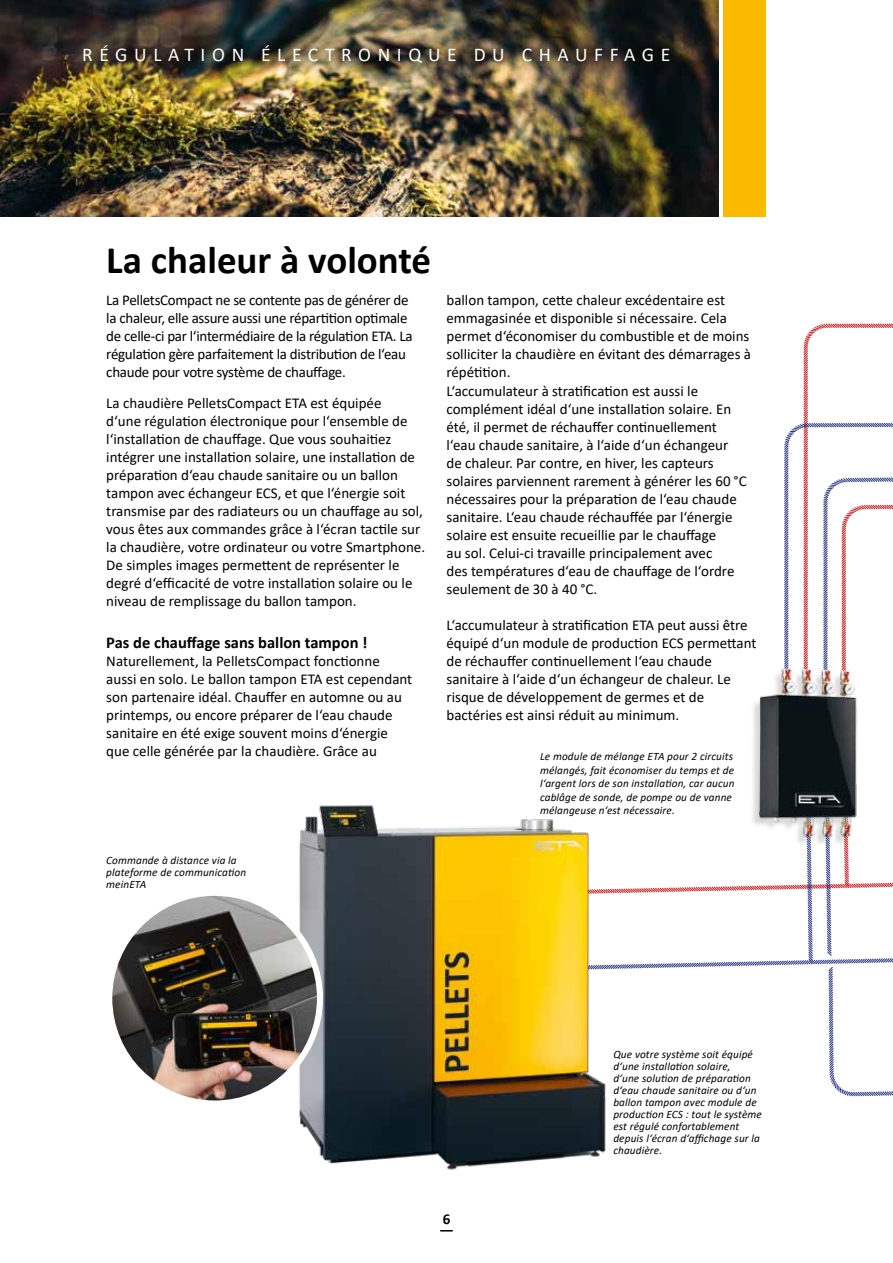
<style>
.page{position:relative;width:893px;height:1263px;background:#fff}
.page>*{position:absolute;margin:0;border:0;box-sizing:border-box;transform-origin:0 0}
.t1{font:700 39px "Calibri";color:#000}
.t2{font:19.5px "Calibri";letter-spacing:.34em;color:#fff}
.t3{font:700 16.5px "Calibri";color:#000}
.t4{font:15px/18px "Calibri";color:#000}
.t5{font:15px/18px "Calibri";letter-spacing:-.02em;color:#000}
.t6{font:700 15px "Calibri";color:#000}
.t7{font:italic 11.25px/12px "Calibri";letter-spacing:.01em;color:#000}
</style>
<div class="page">
<img style="left:0;top:0;width:719px;height:216px">
<div style="left:723px;top:0;width:42px;height:216px;background:#fbb900"></div>
<svg style="left:784px;top:323px;width:109px;height:336px"></svg>
<svg style="left:614px;top:853px;width:279px;height:244px"></svg>
<img style="left:752px;top:659px;width:106px;height:194px">
<div style="left:68px;top:30px;width:616px;height:47px;background:#150900;opacity:.85"></div>
<img style="left:299px;top:805px;width:315px;height:365px">
<img style="left:113px;top:893px;width:207px;height:209px">
<div style="left:106px;top:890px;width:217px;height:216px;border:6px solid #fff;border-radius:50%"></div>
<h2 class="t2" style="left:82px;top:41px;width:590px">RÉGULATION ÉLECTRONIQUE DU CHAUFFAGE</h2>
<h1 class="t1" style="left:106px;top:232px;width:326px">La chaleur à volonté</h1>
<p class="t5" style="left:106px;top:291px;width:308px">La PelletsCompact ne se contente pas de générer de la chaleur, elle assure aussi une répartition optimale de celle-ci par l‘intermédiaire de la régulation ETA. La régulation gère parfaitement la distribution de l‘eau chaude pour votre système de chauffage.</p>
<p class="t4" style="left:106px;top:394px;width:320px">La chaudière PelletsCompact ETA est équipée<br>d‘une régulation électronique pour l‘ensemble de l‘installation de chauffage. Que vous souhaitiez intégrer une installation solaire, une installation de préparation d‘eau chaude sanitaire ou un ballon tampon avec échangeur ECS, et que l‘énergie soit transmise par des radiateurs ou un chauffage au sol, vous êtes aux commandes grâce à l‘écran tactile sur la chaudière, votre ordinateur ou votre Smartphone.<br>De simples images permettent de représenter le degré d‘efficacité de votre installation solaire ou le niveau de remplissage du ballon tampon.</p>
<p class="t3" style="left:106px;top:631px;width:263px">Pas de chauffage sans ballon tampon !</p>
<p class="t4" style="left:106px;top:652px;width:308px">Naturellement, la PelletsCompact fonctionne aussi en solo. Le ballon tampon ETA est cependant son partenaire idéal. Chauffer en automne ou au printemps, ou encore préparer de l‘eau chaude sanitaire en été exige souvent moins d‘énergie que celle générée par la chaudière. Grâce au</p>
<p class="t7" style="left:106px;top:854px;width:141px">Commande à distance via la plateforme de communication meinETA</p>
<p class="t4" style="left:446px;top:291px;width:306px">ballon tampon, cette chaleur excédentaire est emmagasinée et disponible si nécessaire. Cela permet d‘économiser du combustible et de moins solliciter la chaudière en évitant des démarrages à répétition.<br>L‘accumulateur à stratification est aussi le complément idéal d‘une installation solaire. En été, il permet de réchauffer continuellement<br>l‘eau chaude sanitaire, à l‘aide d‘un échangeur<br>de chaleur. Par contre, en hiver, les capteurs solaires parviennent rarement à générer les 60 °C nécessaires pour la préparation de l‘eau chaude sanitaire. L‘eau chaude réchauffée par l‘énergie solaire est ensuite recueillie par le chauffage<br>au sol. Celui-ci travaille principalement avec<br>des températures d‘eau de chauffage de l‘ordre seulement de 30 à 40 °C.</p>
<p class="t4" style="left:446px;top:616px;width:311px">L‘accumulateur à stratification ETA peut aussi être équipé d‘un module de production ECS permettant de réchauffer continuellement l‘eau chaude sanitaire à l‘aide d‘un échangeur de chaleur. Le risque de développement de germes et de bactéries est ainsi réduit au minimum.</p>
<p class="t7" style="left:540px;top:749px;width:196px;line-height:13.5px">Le module de mélange ETA pour 2 circuits mélangés, fait économiser du temps et de l‘argent lors de son installation, car aucun cablâge de sonde, de pompe ou de vanne mélangeuse n‘est nécessaire.</p>
<p class="t6" style="left:443px;top:1208px;width:9px">6</p>
<p class="t7" style="left:613px;top:1048px;width:150px">Que votre système soit équipé d‘une installation solaire,<br>d‘une solution de préparation d‘eau chaude sanitaire ou d‘un ballon tampon avec module de production ECS : tout le système est régulé confortablement depuis l‘écran d‘affichage sur la chaudière.</p>
</div>
